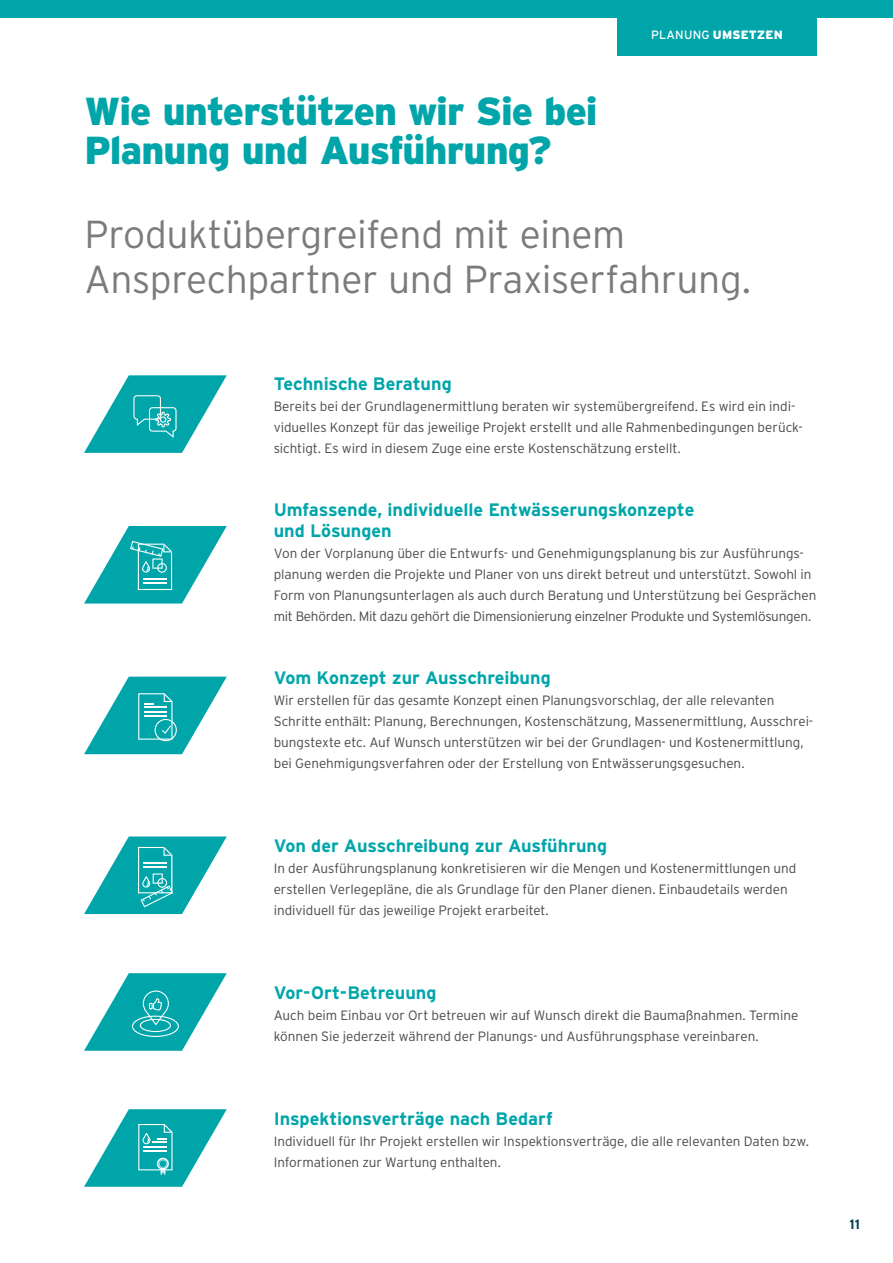
<style>
.page{position:relative;width:893px;height:1263px;background:#fff}
.page>*{position:absolute;margin:0;border:0;box-sizing:border-box;transform-origin:0 0}
.t1{font:300 39px/45px "Interstate";letter-spacing:-.01em;color:#7b7b7a}
.t2{font:900 39px/39px "Interstate";letter-spacing:-.025em;color:#00a5aa}
.t3{font:700 18px/21px "Interstate";letter-spacing:-.005em;color:#00a5aa}
.t4{font:300 13.5px/21px "Interstate";letter-spacing:-.005em;color:#494948}
.t5{font:700 13.5px "Interstate";color:#053b4f}
.t6{font:900 12px "Interstate";letter-spacing:.01em;color:#fff}
.s1{font-weight:400}
</style>
<div class="page">
<div style="left:0;top:0;width:893px;height:17px;background:#00a5aa"></div>
<div style="left:617px;top:0;width:199px;height:55px;background:#00a5aa"></div>
<svg style="left:84px;top:836px;width:143px;height:78px"></svg>
<svg style="left:84px;top:677px;width:143px;height:77px"></svg>
<svg style="left:84px;top:973px;width:143px;height:78px"></svg>
<svg style="left:84px;top:375px;width:143px;height:78px"></svg>
<svg style="left:84px;top:526px;width:143px;height:77px"></svg>
<svg style="left:84px;top:1109px;width:143px;height:78px"></svg>
<h1 class="t2" style="left:85px;top:91px;width:515px">Wie unterstützen wir Sie bei<br>Planung und Ausführung?</h1>
<p class="t6" style="left:651px;top:28px;width:133px"><span class="s1">PLANUNG</span> UMSETZEN</p>
<h1 class="t1" style="left:85px;top:211px;width:668px">Produktübergreifend mit einem<br>Ansprechpartner und Praxiserfahrung.</h1>
<h2 class="t3" style="left:274px;top:373px;width:180px">Technische Beratung</h2>
<p class="t4" style="left:274px;top:396px;width:531px">Bereits bei der Grundlagenermittlung beraten wir systemübergreifend. Es wird ein indi&shy;viduelles Konzept für das jeweilige Projekt erstellt und alle Rahmenbedingungen berück&shy;sichtigt. Es wird in diesem Zuge eine erste Kostenschätzung erstellt.</p>
<h2 class="t3" style="left:274px;top:499px;width:422px">Umfassende, individuelle Entwässerungskonzepte und Lösungen</h2>
<p class="t4" style="left:274px;top:543px;width:544px">Von der Vorplanung über die Entwurfs- und Genehmigungsplanung bis zur Ausführungs&shy;planung werden die Projekte und Planer von uns direkt betreut und unterstützt. Sowohl in Form von Planungsunterlagen als auch durch Beratung und Unterstützung bei Gesprächen mit Behörden. Mit dazu gehört die Dimensionierung einzelner Produkte und Systemlösungen.</p>
<h2 class="t3" style="left:274px;top:667px;width:279px">Vom Konzept zur Ausschreibung</h2>
<p class="t4" style="left:274px;top:690px;width:541px">Wir erstellen für das gesamte Konzept einen Planungsvorschlag, der alle relevanten Schritte enthält: Planung, Berechnungen, Kostenschätzung, Massenermittlung, Ausschrei&shy;bungstexte etc. Auf Wunsch unterstützen wir bei der Grundlagen- und Kostenermittlung, bei Genehmigungsverfahren oder der Erstellung von Entwässerungsgesuchen.</p>
<h2 class="t3" style="left:274px;top:835px;width:335px">Von der Ausschreibung zur Ausführung</h2>
<p class="t4" style="left:274px;top:858px;width:524px">In der Ausführungsplanung konkretisieren wir die Mengen und Kostenermittlungen und erstellen Verlegepläne, die als Grundlage für den Planer dienen. Einbaudetails werden individuell für das jeweilige Projekt erarbeitet.</p>
<h2 class="t3" style="left:274px;top:982px;width:164px">Vor-Ort-Betreuung</h2>
<p class="t4" style="left:274px;top:1005px;width:526px">Auch beim Einbau vor Ort betreuen wir auf Wunsch direkt die Baumaßnahmen. Termine können Sie jederzeit während der Planungs- und Ausführungsphase vereinbaren.</p>
<h2 class="t3" style="left:274px;top:1108px;width:280px">Inspektionsverträge nach Bedarf</h2>
<p class="t4" style="left:274px;top:1131px;width:537px">Individuell für Ihr Projekt erstellen wir Inspektionsverträge, die alle relevanten Daten bzw.<br>Informationen zur Wartung enthalten.</p>
<p class="t5" style="left:849px;top:1217px;width:12px">11</p>
</div>
